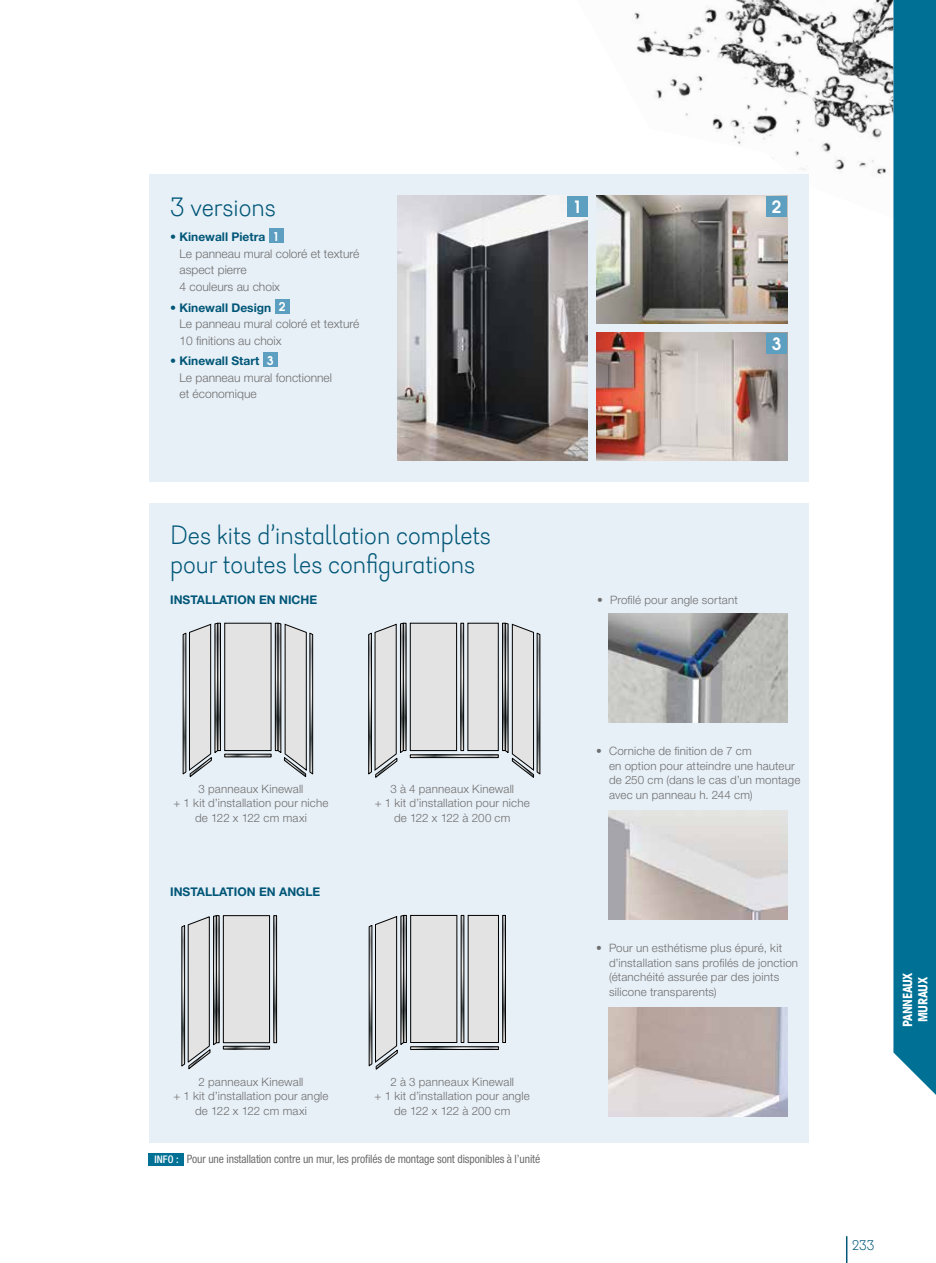
<style>
.page{position:relative;width:936px;height:1263px;background:#fff}
.page>*{position:absolute;margin:0;border:0;box-sizing:border-box;transform-origin:0 0}
.t1{font:28.5px/28.5px "Hogar";color:#005677}
.t2{font:600 16.8px "Avant Garde";color:#fff}
.t3{font:15px "Hogar";color:#005677}
.t4{font:700 condensed 12.75px/15.3px "Avant Garde";letter-spacing:-.035em;color:#fff;text-align:center}
.t5{font:300 12px/16.5px "Helvetica Neue LT Std";color:#706f6f}
.t6{font:700 12px "Helvetica Neue LT Std";color:#005677}
.t7{font:300 11.55px/14.5px "Helvetica Neue LT Std";letter-spacing:.015em;color:#706f6f;text-align:center}
.t8{font:condensed 11.55px "Helvetica Neue LT Std";letter-spacing:-.01em;color:#706f6f}
.s1{font-weight:700;color:#005677}
.s2{font-family:"Avant Garde";font-weight:600;color:#fff}
.s3{font-weight:500;font-size:10.5px;color:#fff}
</style>
<div class="page">
<img style="left:576px;top:0;width:317px;height:219px">
<div style="left:149px;top:503px;width:439px;height:639px;background:#e7f0f7"></div>
<div style="left:588px;top:503px;width:220px;height:639px;background:#e7f0f7"></div>
<div style="left:149px;top:175px;width:659px;height:307px;background:#e7f0f7"></div>
<div style="left:268px;top:229px;width:15px;height:14px;background:#5d9fc1"></div>
<div style="left:274px;top:299px;width:15px;height:15px;background:#5d9fc1"></div>
<div style="left:262px;top:353px;width:15px;height:14px;background:#5d9fc1"></div>
<img style="left:596px;top:333px;width:191px;height:128px">
<img style="left:397px;top:196px;width:191px;height:265px">
<img style="left:596px;top:196px;width:191px;height:127px">
<div style="left:766px;top:196px;width:21px;height:21px;background:#5d9fc1"></div>
<div style="left:567px;top:196px;width:21px;height:21px;background:#5d9fc1"></div>
<div style="left:766px;top:333px;width:21px;height:21px;background:#5d9fc1"></div>
<div style="left:224px;top:623px;width:47px;height:128px;background:#e3e3e3;border:1px solid #000"></div>
<div style="left:217px;top:623px;width:4px;height:128px;border:1px solid #000"></div>
<div style="left:275px;top:623px;width:3px;height:128px;border:1px solid #000"></div>
<div style="left:224px;top:754px;width:47px;height:3px;border:1px solid #000"></div>
<svg style="left:183px;top:623px;width:35px;height:154px"></svg>
<svg style="left:277px;top:623px;width:36px;height:154px"></svg>
<div style="left:410px;top:623px;width:47px;height:128px;background:#e3e3e3;border:1px solid #000"></div>
<div style="left:460px;top:623px;width:4px;height:128px;border:1px solid #000"></div>
<div style="left:467px;top:623px;width:31px;height:128px;background:#e3e3e3"></div>
<div style="left:502px;top:623px;width:3px;height:128px;border:1px solid #000"></div>
<div style="left:410px;top:755px;width:88px;height:3px;border:1px solid #000"></div>
<svg style="left:368px;top:623px;width:36px;height:155px"></svg>
<svg style="left:505px;top:623px;width:35px;height:155px"></svg>
<div style="left:223px;top:915px;width:47px;height:128px;background:#e3e3e3;border:1px solid #000"></div>
<div style="left:273px;top:915px;width:4px;height:128px;border:1px solid #000"></div>
<div style="left:223px;top:1046px;width:47px;height:3px;border:1px solid #000"></div>
<svg style="left:182px;top:915px;width:35px;height:154px"></svg>
<div style="left:410px;top:915px;width:47px;height:128px;background:#e3e3e3;border:1px solid #000"></div>
<div style="left:461px;top:915px;width:3px;height:128px;border:1px solid #000"></div>
<div style="left:468px;top:915px;width:30px;height:128px;background:#e3e3e3"></div>
<div style="left:502px;top:915px;width:3px;height:128px;border:1px solid #000"></div>
<div style="left:410px;top:1046px;width:88px;height:4px;border:1px solid #000"></div>
<svg style="left:369px;top:915px;width:35px;height:154px"></svg>
<div style="left:149px;top:1153px;width:35px;height:12px;background:#007195"></div>
<img style="left:609px;top:614px;width:178px;height:109px">
<img style="left:609px;top:810px;width:178px;height:110px">
<img style="left:609px;top:1007px;width:178px;height:109px">
<hr style="left:845px;top:1236px;width:2px;height:27px;background:#005677">
<div style="left:893px;top:0;width:42px;height:1094px;background:#007195"></div>
<h1 class="t1" style="left:170px;top:193px;width:107px">3 versions</h1>
<p class="t5" style="left:179px;top:228px;width:181px;text-indent:-9px"><span class="s1">• Kinewall Pietra</span> <span class="s2">1<br></span>Le panneau mural coloré et texturé aspect pierre<br>4 couleurs au choix</p>
<p class="t5" style="left:179px;top:299px;width:181px;text-indent:-9px"><span class="s1">• Kinewall Design</span> <span class="s2">2<br></span>Le panneau mural coloré et texturé<br>10 finitions au choix</p>
<p class="t5" style="left:179px;top:352px;width:154px;text-indent:-9px"><span class="s1">• Kinewall Start</span> <span class="s2">3<br></span>Le panneau mural fonctionnel et économique</p>
<h1 class="t1" style="left:170px;top:522px;width:322px">Des kits d’installation complets pour toutes les configurations</h1>
<p class="t6" style="left:170px;top:592px;width:148px">INSTALLATION EN NICHE</p>
<h2 class="t2" style="left:573px;top:196px;width:11px">1</h2>
<h2 class="t2" style="left:771px;top:196px;width:11px">2</h2>
<h2 class="t2" style="left:772px;top:333px;width:11px">3</h2>
<p class="t7" style="left:597px;top:592px;width:142px">• Profilé pour angle sortant</p>
<p class="t7" style="left:173px;top:781px;width:156px">3 panneaux Kinewall<br>+ 1 kit d’installation pour niche de 122 x 122 cm maxi</p>
<p class="t6" style="left:170px;top:884px;width:152px">INSTALLATION EN ANGLE</p>
<p class="t7" style="left:375px;top:781px;width:156px">3 à 4 panneaux Kinewall<br>+ 1 kit d’installation pour niche de 122 x 122 à 200 cm</p>
<p class="t7" style="left:173px;top:1074px;width:157px">2 panneaux Kinewall<br>+ 1 kit d’installation pour angle de 122 x 122 cm maxi</p>
<p class="t7" style="left:374px;top:1074px;width:157px">2 à 3 panneaux Kinewall<br>+ 1 kit d’installation pour angle de 122 x 122 à 200 cm</p>
<p class="t8" style="left:155px;top:1152px;width:387px"><span class="s3">INFO :</span> Pour une installation contre un mur, les profilés de montage sont disponibles à l’unité</p>
<p class="t7" style="left:609px;top:744px;width:193px;text-align:left;text-indent:-13px">• Corniche de finition de 7 cm<br>en option pour atteindre une hauteur de 250 cm (dans le cas d’un montage avec un panneau h. 244 cm)</p>
<p class="t7" style="left:609px;top:940px;width:191px;text-align:left;text-indent:-13px">• Pour un esthétisme plus épuré, kit d’installation sans profilés de jonction (étanchéité assurée par des joints silicone transparents)</p>
<p class="t4" style="left:899px;top:1027px;width:56px;rotate:-90deg">PANNEAUX<br>MURAUX</p>
<p class="t3" style="left:852px;top:1237px;width:24px">233</p>
</div>
